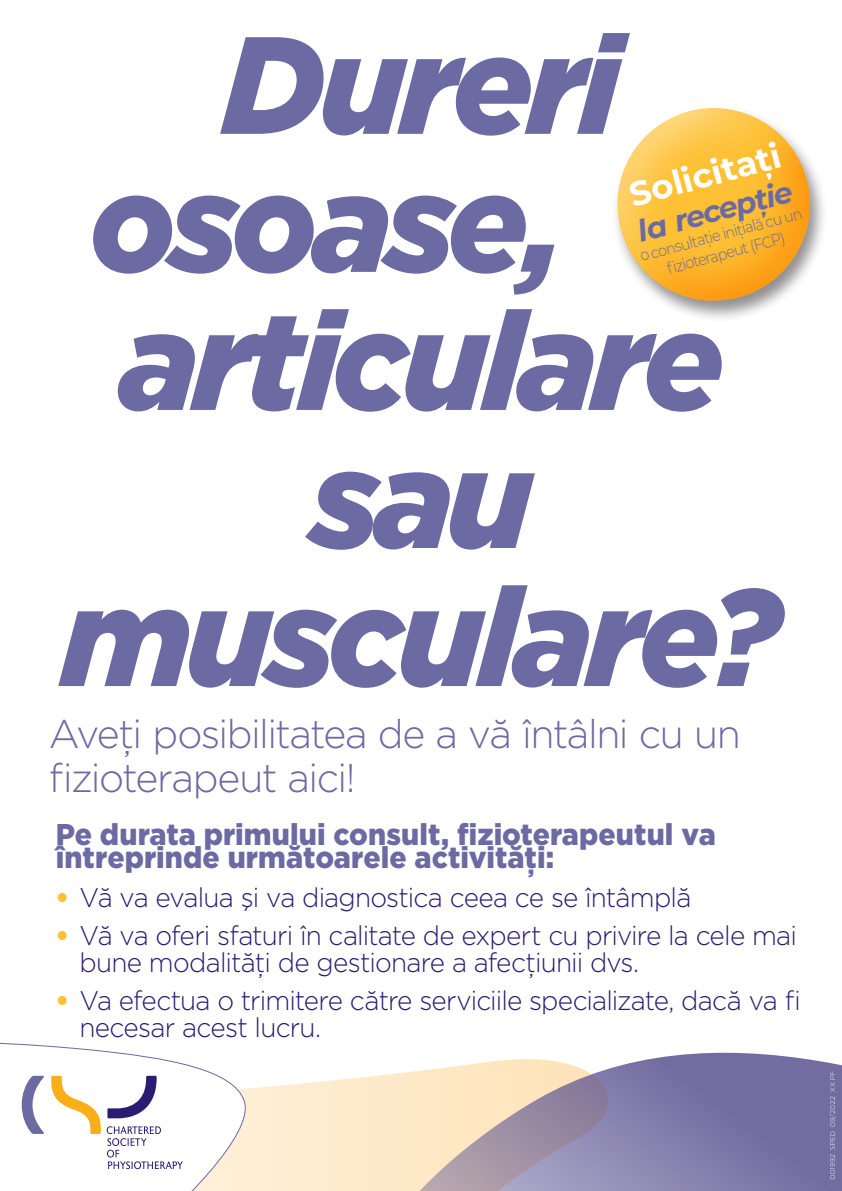
<style>
.page{position:relative;width:842px;height:1191px;background:#fff}
.page>*{position:absolute;margin:0;border:0;box-sizing:border-box;transform-origin:0 0}
.t1{font:italic 900 138px "Gotham";letter-spacing:-.045em;color:#6c6aa2}
.t2{font:300 40px/44px "Gotham";letter-spacing:-.04em;color:#6c6aa2}
.t3{font:700 34px "Montserrat";color:#fff}
.t4{font:900 30px/22.8px "Gotham";letter-spacing:.005em;color:#6c6aa2;scale:.95 1}
.t5{font:italic 700 30px "Montserrat";color:#6c6aa2}
.t6{font:300 27px/27px "Gotham";letter-spacing:-.035em;color:#281d72}
.t7{font:300 16px/19.2px "Montserrat";color:#6c6aa2;text-align:center;scale:.9 1}
.s1{font-weight:900;color:#fec035}
</style>
<div class="page">
<div style="left:255px;top:1077px;width:104px;height:114px;background:#feecd0"></div>
<svg style="left:359px;top:1052px;width:483px;height:139px;background:#ada2b5"></svg>
<svg style="left:0;top:1042px;width:255px;height:149px"></svg>
<svg style="left:829px;top:1071px;width:7px;height:108px"></svg>
<svg style="left:616px;top:108px;width:208px;height:210px"></svg>
<p class="t1" style="left:222px;top:-10px;width:400px">Dureri</p>
<p class="t3" style="left:624px;top:171px;width:157px;rotate:-15deg">Solicitați</p>
<p class="t5" style="left:632px;top:211px;width:161px;rotate:-15deg">la recepţie</p>
<p class="t1" style="left:89px;top:128px;width:477px">osoase,</p>
<p class="t1" style="left:118px;top:266px;width:608px">articulare</p>
<p class="t7" style="left:638px;top:246px;width:187px;rotate:-15deg">o consultaţie iniţială cu un fi zioterapeut (FCP)</p>
<p class="t1" style="left:310px;top:404px;width:223px">sau</p>
<p class="t1" style="left:61px;top:542px;width:721px">musculare?</p>
<p class="t2" style="left:49px;top:710px;width:693px">Aveţi posibilitatea de a vă întâlni cu un fizioterapeut aici!</p>
<p class="t4" style="left:56px;top:823px;width:696px">Pe durata primului consult, fizioterapeutul va întreprinde următoarele activităţi:</p>
<p class="t6" style="left:56px;top:882px;width:637px"><span class="s1">•</span> Vă va evalua şi va diagnostica ceea ce se întâmplă</p>
<p class="t6" style="left:79px;top:921px;width:719px;text-indent:-24px"><span class="s1">•</span> Vă va oferi sfaturi în calitate de expert cu privire la cele mai bune modalităţi de gestionare a afecţiunii dvs.</p>
<p class="t6" style="left:79px;top:986px;width:723px;text-indent:-24px"><span class="s1">•</span> Va efectua o trimitere către serviciile specializate, dacă va fi necesar acest lucru.</p>
</div>
